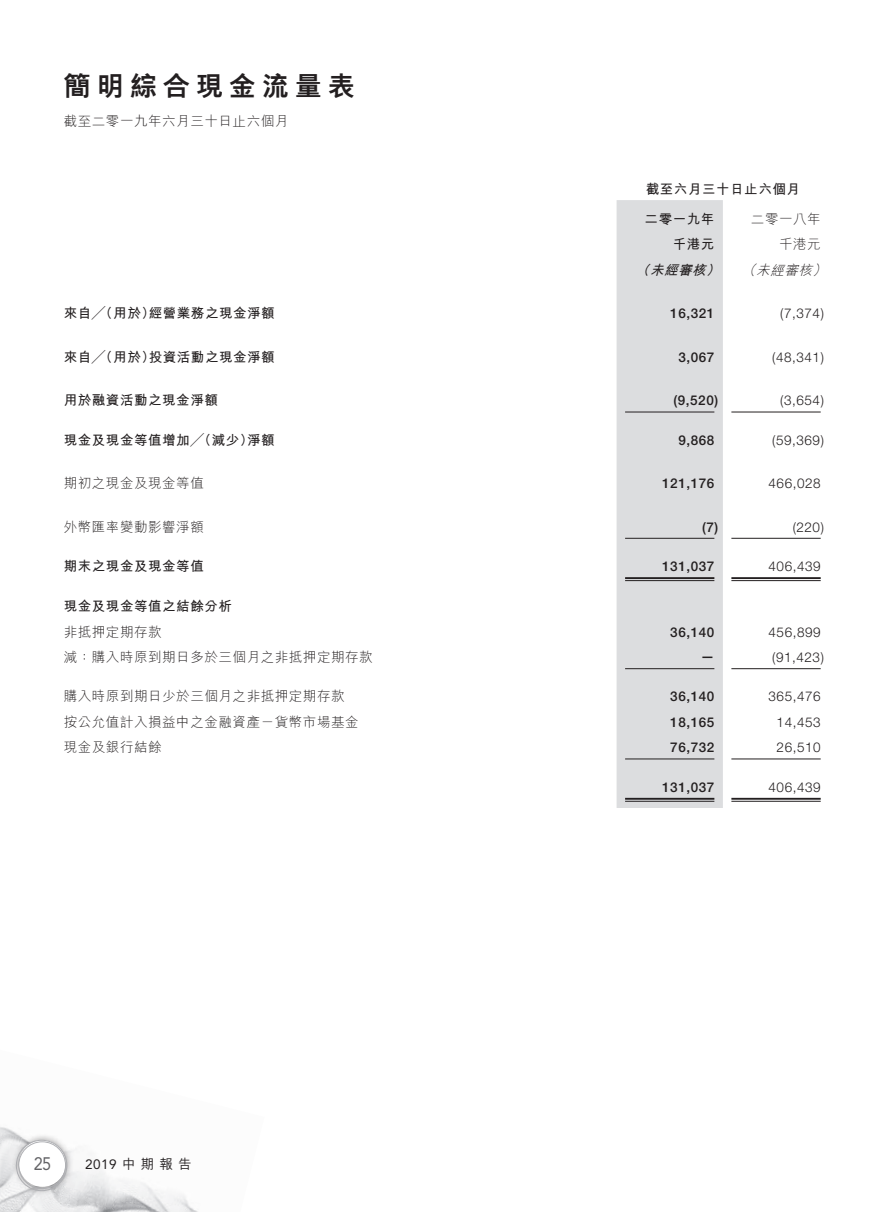
<style>
.page{position:relative;width:893px;height:1212px;background:#fff}
.page>*{position:absolute;margin:0;border:0;box-sizing:border-box;transform-origin:0 0}
.t1{font:800 27px "M Hei HK";letter-spacing:.22em;color:#231f20}
.t2{font:18px "Avenir LT Pro";color:#636366;scale:.9 1}
._1__內文{font:300 13.5px "M Hei HK";letter-spacing:.04em;color:#231f20}
._1__內文-2{font:700 13.5px "M Hei HK";letter-spacing:.04em;color:#231f20}
._1__內文-3{font:300 13.5px "Helvetica Neue LT Std";letter-spacing:.04em;color:#231f20}
._1__內文-4{font:500 13.5px "Helvetica Neue LT Std";letter-spacing:.04em;color:#231f20}
.t3{font:13.5px "Avenir LT Pro";color:#231f20}
._1__內文-5{font:italic 300 13.5px "M Hei HK";color:#231f20}
._1__內文-6{font:italic 700 13.5px "M Hei HK";color:#231f20}
.s1{font-family:"M Hei HK";font-weight:500}
</style>
<div class="page">
<img style="left:0;top:1127px;width:198px;height:85px">
<div style="left:11px;top:1132px;width:63px;height:62px;background:#231f20;opacity:.55"></div>
<div style="left:19px;top:1140px;width:47px;height:47px;background:#fff;border-radius:50%"></div>
<div style="left:16px;top:1140px;width:51px;height:51px;border:1px solid #aeafb3;border-radius:50%"></div>
<div style="left:19px;top:1141px;width:47px;height:48px;border:1px solid #aeafb3;border-radius:50%"></div>
<div style="left:617px;top:200px;width:106px;height:608px;background:#dcdddf"></div>
<hr style="left:625px;top:412px;width:89px;height:1px;background:#231f20">
<hr style="left:731px;top:412px;width:90px;height:1px;background:#231f20">
<hr style="left:625px;top:538px;width:89px;height:1px;background:#231f20">
<hr style="left:731px;top:538px;width:90px;height:1px;background:#231f20">
<hr style="left:625px;top:577px;width:89px;height:2px;background:#231f20">
<hr style="left:625px;top:580px;width:89px;height:1px;background:#231f20">
<hr style="left:731px;top:577px;width:90px;height:2px;background:#231f20">
<hr style="left:731px;top:580px;width:90px;height:1px;background:#231f20">
<hr style="left:625px;top:668px;width:89px;height:1px;background:#231f20">
<hr style="left:731px;top:668px;width:90px;height:1px;background:#231f20">
<hr style="left:625px;top:758px;width:89px;height:1px;background:#231f20">
<hr style="left:731px;top:758px;width:90px;height:1px;background:#231f20">
<hr style="left:625px;top:798px;width:89px;height:2px;background:#231f20">
<hr style="left:625px;top:801px;width:89px;height:1px;background:#231f20">
<hr style="left:731px;top:798px;width:90px;height:2px;background:#231f20">
<hr style="left:731px;top:801px;width:90px;height:1px;background:#231f20">
<h1 class="t1" style="left:64px;top:73px;width:292px">簡明綜合現金流量表</h1>
<p class="_1__內文" style="left:64px;top:114px;width:226px">截至二零一九年六月三十日止六個月</p>
<p class="_1__內文-2" style="left:64px;top:304px;width:93px">來自╱（用於）</p>
<p class="_1__內文-2" style="left:149px;top:304px;width:128px">經營業務之現金淨額</p>
<p class="_1__內文-2" style="left:64px;top:347px;width:93px">來自╱（用於）</p>
<p class="_1__內文-2" style="left:149px;top:347px;width:128px">投資活動之現金淨額</p>
<p class="_1__內文-2" style="left:64px;top:391px;width:156px">用於融資活動之現金淨額</p>
<p class="_1__內文-2" style="left:64px;top:430px;width:191px">現金及現金等值增加╱（減少）</p>
<p class="_1__內文-2" style="left:247px;top:430px;width:29px">淨額</p>
<p class="_1__內文" style="left:64px;top:476px;width:142px">期初之現金及現金等值</p>
<p class="_1__內文" style="left:64px;top:520px;width:142px">外幣匯率變動影響淨額</p>
<p class="_1__內文-2" style="left:64px;top:556px;width:142px">期末之現金及現金等值</p>
<p class="_1__內文-2" style="left:64px;top:596px;width:170px">現金及現金等值之結餘分析</p>
<p class="_1__內文" style="left:64px;top:625px;width:99px">非抵押定期存款</p>
<p class="_1__內文" style="left:64px;top:650px;width:310px">減：購入時原到期日多於三個月之非抵押定期存款</p>
<p class="_1__內文" style="left:64px;top:689px;width:282px">購入時原到期日少於三個月之非抵押定期存款</p>
<p class="_1__內文" style="left:64px;top:715px;width:296px">按公允值計入損益中之金融資產－貨幣市場基金</p>
<p class="_1__內文" style="left:64px;top:740px;width:99px">現金及銀行結餘</p>
<p class="t2" style="left:34px;top:1152px;width:21px">25</p>
<p class="t3" style="left:85px;top:1156px;width:108px">2019<span class="s1">中期報告</span></p>
<p class="_1__內文-2" style="left:646px;top:179px;width:156px">截至六月三十日止六個月</p>
<p class="_1__內文" style="left:751px;top:212px;width:71px">二零一八年</p>
<p class="_1__內文-2" style="left:645px;top:209px;width:71px">二零一九年</p>
<p class="_1__內文-2" style="left:673px;top:235px;width:43px">千港元</p>
<p class="_1__內文" style="left:779px;top:238px;width:43px">千港元</p>
<p class="_1__內文-6" style="left:706px;top:260px;width:20px">）</p>
<p class="_1__內文-5" style="left:742px;top:263px;width:19px">（</p>
<p class="_1__內文-5" style="left:813px;top:263px;width:19px">(</p>
<p class="_1__內文-5" style="left:756px;top:263px;width:61px">未經審核</p>
<p class="_1__內文-6" style="left:650px;top:260px;width:62px">未經審核</p>
<p class="_1__內文-6" style="left:636px;top:260px;width:20px">（</p>
<p class="_1__內文-4" style="left:670px;top:306px;width:46px">16,321</p>
<p class="_1__內文-3" style="left:780px;top:305px;width:45px">)7,374(</p>
<p class="_1__內文-4" style="left:678px;top:349px;width:38px">3,067</p>
<p class="_1__內文-3" style="left:772px;top:349px;width:53px">)48,341(</p>
<p class="_1__內文-4" style="left:673px;top:393px;width:46px">)9,520(</p>
<p class="_1__內文-3" style="left:780px;top:392px;width:45px">)3,654(</p>
<p class="_1__內文-4" style="left:678px;top:432px;width:38px">9,868</p>
<p class="_1__內文-3" style="left:772px;top:432px;width:53px">)59,369(</p>
<p class="_1__內文-4" style="left:662px;top:475px;width:54px">121,176</p>
<p class="_1__內文-3" style="left:768px;top:475px;width:54px">466,028</p>
<p class="_1__內文-4" style="left:702px;top:519px;width:18px">(7)</p>
<p class="_1__內文-3" style="left:793px;top:519px;width:33px">)220(</p>
<p class="_1__內文-4" style="left:662px;top:558px;width:54px">131,037</p>
<p class="_1__內文-3" style="left:768px;top:558px;width:54px">406,439</p>
<p class="_1__內文-4" style="left:670px;top:624px;width:46px">36,140</p>
<p class="_1__內文-3" style="left:768px;top:623px;width:54px">456,899</p>
<p class="_1__內文-4" style="left:701px;top:648px;width:15px">—</p>
<p class="_1__內文-3" style="left:772px;top:649px;width:53px">)91,423(</p>
<p class="_1__內文-4" style="left:670px;top:688px;width:46px">36,140</p>
<p class="_1__內文-3" style="left:768px;top:688px;width:54px">365,476</p>
<p class="_1__內文-4" style="left:670px;top:714px;width:46px">18,165</p>
<p class="_1__內文-3" style="left:777px;top:714px;width:46px">14,453</p>
<p class="_1__內文-4" style="left:670px;top:739px;width:46px">76,732</p>
<p class="_1__內文-3" style="left:777px;top:739px;width:46px">26,510</p>
<p class="_1__內文-4" style="left:662px;top:779px;width:54px">131,037</p>
<p class="_1__內文-3" style="left:768px;top:778px;width:54px">406,439</p>
</div>
